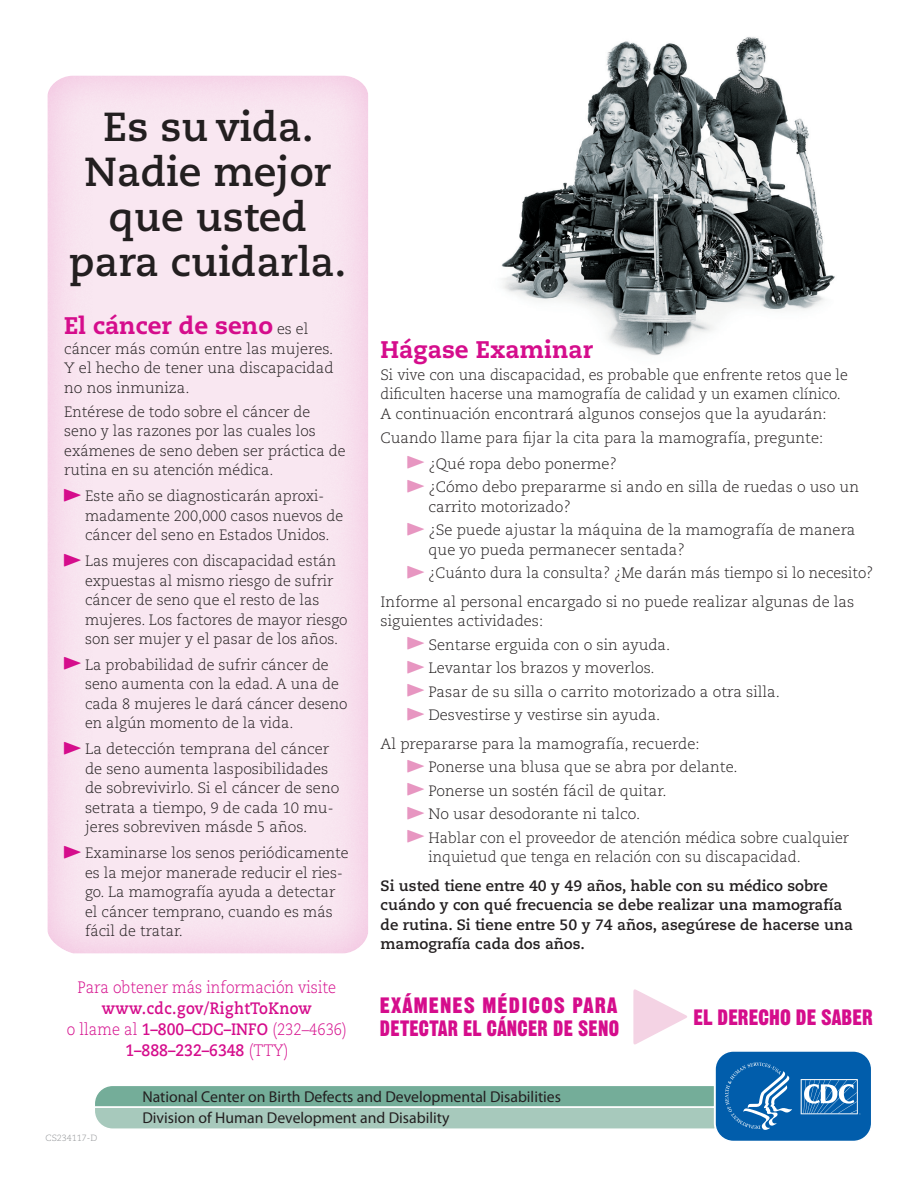
<style>
.page{position:relative;width:918px;height:1188px;background:#fff}
.page>*{position:absolute;margin:0;border:0;box-sizing:border-box;transform-origin:0 0}
.t1{font:700 40.5px/45px "Caecilia LT Std";color:#231f20;text-align:center}
.Question_Header{font:800 24px "Caecilia LT Std";color:#d50d8c}
.body{font:800 24px "Caecilia LT Std";color:#d50d8c}
.t2{font:21.75px/23px "Gothic Thirteen Std";letter-spacing:.01em;color:#d50d8c;scale:1.05 1}
.t3{font:21.75px "Gothic Thirteen Std";letter-spacing:.01em;color:#d50d8c}
.t4{font:300 16.5px/21px "Caecilia LT Std";color:#d50d8c;text-align:center;scale:.9 1}
.t5{font:15.75px/21.9px "Myriad Pro";color:#231f20}
.Question_Header-2{font:300 15px/19.5px "Caecilia LT Std";color:#231f20}
.body-2{font:300 15px/19.5px "Caecilia LT Std";color:#231f20}
.body-3{font:700 15px/19.5px "Caecilia LT Std";color:#231f20}
.body-4{font:300 15px "Caecilia LT Std";color:#231f20;scale:.96 1}
.Question_Header-3{font:300 9px "Caecilia LT Std";color:#939598}
.s1{font-weight:300;font-size:15px;color:#231f20}
.s2{font-family:"Carta Std";font-weight:400;font-size:12.15px;color:#d50d8c}
.s3{font-weight:700}
.s4{font-family:"Carta Std";font-weight:400;font-size:12.15px;color:#e796c1}
</style>
<div class="page">
<img style="left:501px;top:37px;width:334px;height:319px">
<div style="left:45px;top:73px;width:324px;height:882px;background:#d50d8c;opacity:.2"></div>
<svg style="left:95px;top:989px;width:776px;height:152px"></svg>
<p class="t1" style="left:103px;top:105px;width:212px">Es su vida.</p>
<p class="t1" style="left:69px;top:150px;width:279px">Nadie mejor que usted para cuidarla.</p>
<p class="Question_Header" style="left:64px;top:311px;width:246px">El cáncer de seno <span class="s1">es el</span></p>
<p class="Question_Header-2" style="left:64px;top:339px;width:271px;text-align:justify">cáncer más común entre las mujeres.<br>Y el hecho de tener una discapacidad no nos inmuniza.</p>
<p class="Question_Header-2" style="left:64px;top:402px;width:283px">Entérese de todo sobre el cáncer de seno y las razones por las cuales los exámenes de seno deben ser práctica de rutina en su atención médica.</p>
<p class="Question_Header-2" style="left:85px;top:487px;width:260px;text-indent:-21px"><span class="s2">•</span> Este año se diagnosticarán aproxi&shy;madamente 200,000 casos nuevos de cáncer del seno en Estados Unidos.</p>
<p class="Question_Header-2" style="left:85px;top:552px;width:264px;text-indent:-21px"><span class="s2">•</span> Las mujeres con discapacidad están expuestas al mismo riesgo de sufrir cáncer de seno que el resto de las mujeres. Los factores de mayor riesgo son ser mujer y el pasar de los años.</p>
<p class="Question_Header-2" style="left:85px;top:655px;width:264px;text-indent:-21px"><span class="s2">•</span> La probabilidad de sufrir cáncer de seno aumenta con la edad. A una de cada 8 mujeres le dará cáncer deseno en algún momento de la vida.</p>
<p class="Question_Header-2" style="left:85px;top:740px;width:256px;text-indent:-21px"><span class="s2">•</span> La detección temprana del cáncer de seno aumenta lasposibilidades de sobrevivirlo. Si el cáncer de seno setrata a tiempo, 9 de cada 10 mu&shy;jeres sobreviven másde 5 años.</p>
<p class="Question_Header-2" style="left:85px;top:844px;width:265px;text-indent:-21px"><span class="s2">•</span> Examinarse los senos periódicamente es la mejor manerade reducir el ries&shy;go. La mamografía ayuda a detectar el cáncer temprano, cuando es más fácil de tratar.</p>
<p class="t4" style="left:67px;top:977px;width:313px">Para obtener más información visite <span class="s3">www.cdc.gov/RightToKnow<br></span>o llame al <span class="s3">1–800–CDC–INFO</span> (232–4636)<br><span class="s3">1–888–232–6348</span> (TTY)</p>
<p class="body" style="left:381px;top:335px;width:214px">Hágase Examinar</p>
<p class="body-2" style="left:381px;top:365px;width:469px">Si vive con una discapacidad, es probable que enfrente retos que le dificulten hacerse una mamografía de calidad y un examen clínico.<br>A continuación encontrará algunos consejos que la ayudarán:</p>
<p class="Question_Header-2" style="left:381px;top:429px;width:444px">Cuando llame para fijar la cita para la mamografía, pregunte:</p>
<p class="Question_Header-2" style="left:408px;top:454px;width:211px"><span class="s4">•</span> ¿Qué ropa debo ponerme?</p>
<p class="body-2" style="left:428px;top:478px;width:432px;text-indent:-21px"><span class="s4">•</span> ¿Cómo debo prepararme si ando en silla de ruedas o uso un carrito motorizado?</p>
<p class="body-2" style="left:428px;top:521px;width:429px;text-indent:-21px"><span class="s4">•</span> ¿Se puede ajustar la máquina de la mamografía de manera que yo pueda permanecer sentada?</p>
<p class="body-4" style="left:408px;top:565px;width:487px"><span class="s4">•</span> ¿Cuánto dura la consulta? ¿Me darán más tiempo si lo necesito?</p>
<p class="Question_Header-2" style="left:381px;top:592px;width:475px">Informe al personal encargado si no puede realizar algunas de las siguientes actividades:</p>
<p class="body-2" style="left:408px;top:635px;width:264px"><span class="s4">•</span> Sentarse erguida con o sin ayuda.</p>
<p class="body-2" style="left:408px;top:659px;width:249px"><span class="s4">•</span> Levantar los brazos y moverlos.</p>
<p class="body-2" style="left:408px;top:682px;width:374px"><span class="s4">•</span> Pasar de su silla o carrito motorizado a otra silla.</p>
<p class="body-2" style="left:408px;top:706px;width:254px"><span class="s4">•</span> Desvestirse y vestirse sin ayuda.</p>
<p class="Question_Header-2" style="left:381px;top:734px;width:321px">Al prepararse para la mamografía, recuerde:</p>
<p class="body-2" style="left:408px;top:758px;width:331px"><span class="s4">•</span> Ponerse una blusa que se abra por delante.</p>
<p class="body-2" style="left:408px;top:781px;width:261px"><span class="s4">•</span> Ponerse un sostén fácil de quitar.</p>
<p class="body-2" style="left:408px;top:805px;width:234px"><span class="s4">•</span> No usar desodorante ni talco.</p>
<p class="body-2" style="left:428px;top:828px;width:422px;text-indent:-21px"><span class="s4">•</span> Hablar con el proveedor de atención médica sobre cualquier inquietud que tenga en relación con su discapacidad.</p>
<p class="body-3" style="left:381px;top:876px;width:474px">Si usted tiene entre 40 y 49 años, hable con su médico sobre cuándo y con qué frecuencia se debe realizar una mamografía de rutina. Si tiene entre 50 y 74 años, asegúrese de hacerse una mamografía cada dos años.</p>
<p class="t2" style="left:380px;top:994px;width:229px">EXÁMENES MÉDICOS PARA<br>DETECTAR EL CÁNCER DE SENO</p>
<p class="t3" style="left:693px;top:1003px;width:181px">EL DERECHO DE SABER</p>
<p class="Question_Header-3" style="left:46px;top:1133px;width:53px">CS234117-D</p>
<p class="t5" style="left:142px;top:1085px;width:420px">National Center on Birth Defects and Developmental Disabilities<br>Division of Human Development and Disability</p>
</div>
